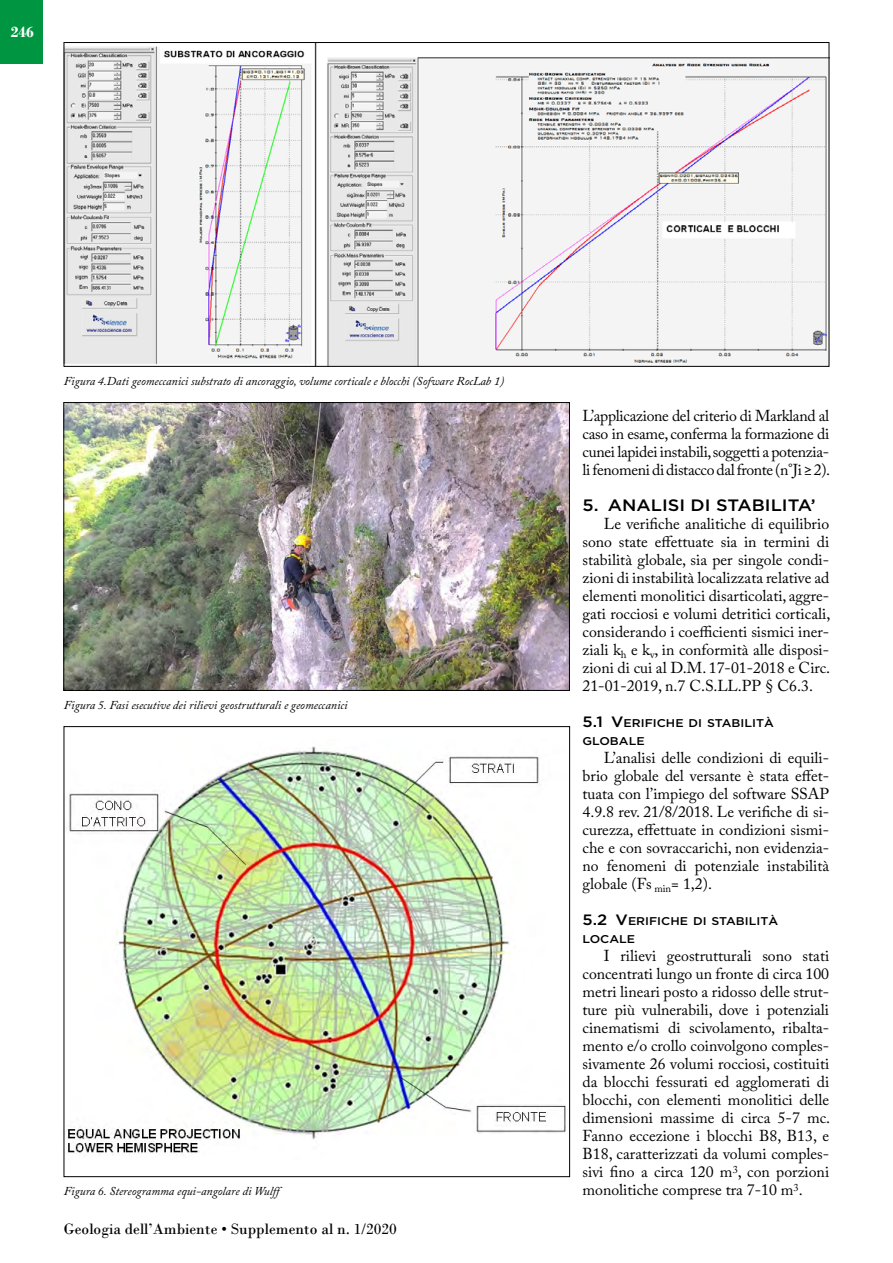
<style>
.page{position:relative;width:893px;height:1263px;background:#fff}
.page>*{position:absolute;margin:0;border:0;box-sizing:border-box;transform-origin:0 0}
.t1{font:500 16.5px "Gotham HTF";color:#000;scale:1.1 1}
.t2{font:15.75px/18px "Adobe Caslon Pro";color:#000;text-align:justify}
.t3{font:15.75px "Bodoni";color:#000}
.t4{font:700 15.75px "Bodoni";color:#fff}
.t5{font:italic 12px "Adobe Caslon Pro";color:#000}
.t6{font:500 11.25px/18px "Gotham HTF";color:#000;scale:1.1 1}
.s1{font-size:15px}
</style>
<div class="page">
<div style="left:0;top:0;width:43px;height:64px;background:#009641"></div>
<img style="left:66px;top:44px;width:761px;height:321px">
<img style="left:66px;top:404px;width:502px;height:285px">
<div style="left:64px;top:402px;width:506px;height:289px;border:1px solid #000"></div>
<img style="left:67px;top:746px;width:499px;height:408px">
<p class="t4" style="left:11px;top:23px;width:25px">246</p>
<p class="t5" style="left:64px;top:373px;width:442px">Figura 4.Dati geomeccanici substrato di ancoraggio, volume corticale e blocchi (Sofware RocLab 1)</p>
<p class="t5" style="left:64px;top:697px;width:285px">Figura 5. Fasi esecutive dei rilievi geostrutturali e geomeccanici</p>
<p class="t5" style="left:64px;top:1184px;width:217px">Figura 6. Stereogramma equi-angolare di Wulff</p>
<p class="t3" style="left:64px;top:1220px;width:335px">Geologia dell’Ambiente • Supplemento al n. 1/2020</p>
<p class="t2" style="left:583px;top:406px;width:249px">L’applicazione del criterio di Markland al caso in esame, conferma la formazione di cunei lapidei instabili, soggetti a potenzia&shy;li fenomeni di distacco dal fronte (n°Ji ≥ 2).</p>
<p class="t1" style="left:583px;top:495px;width:213px">5. ANALISI DI STABILITA’</p>
<p class="t2" style="left:583px;top:514px;width:249px;text-indent:21px">Le verifiche analitiche di equilibrio sono state effettuate sia in termini di stabilità globale, sia per singole condi&shy;zioni di instabilità localizzata relative ad elementi monolitici disarticolati, aggre&shy;gati rocciosi e volumi detritici corticali, considerando i coefficienti sismici iner&shy;ziali k<sub>h</sub> e k<sub>v</sub>, in conformità alle disposi&shy;zioni di cui al D.M. 17-01-2018 e Circ.<br>21-01-2019, n.7 C.S.LL.PP § C6.3.</p>
<p class="t6" style="left:583px;top:713px;width:175px"><span class="s1">5.1 V</span>ERIFICH E DI STABILITÀ<br>GLOBAL</p>
<p class="t6" style="left:636px;top:731px;width:9px">E</p>
<p class="t2" style="left:583px;top:748px;width:248px;text-indent:21px">L’analisi delle condizioni di equili&shy;brio globale del versante è stata effet&shy;tuata con l’impiego del software SSAP 4.9.8 rev. 21/8/2018. Le verifiche di si&shy;curezza, effettuate in condizioni sismi&shy;che e con sovraccarichi, non evidenzia&shy;no fenomeni di potenziale instabilità globale (Fs <sub>min</sub>= 1,2).</p>
<p class="t6" style="left:583px;top:911px;width:179px"><span class="s1">5.2 V</span>ERIFICH E DI STABILITÀ<br>LOCAL E</p>
<p class="t2" style="left:583px;top:946px;width:249px;text-indent:21px">I rilievi geostrutturali sono stati concentrati lungo un fronte di circa 100 metri lineari posto a ridosso delle strut&shy;ture più vulnerabili, dove i potenziali cinematismi di scivolamento, ribalta&shy;mento e/o crollo coinvolgono comples&shy;sivamente 26 volumi rocciosi, costituiti da blocchi fessurati ed agglomerati di blocchi, con elementi monolitici delle dimensioni massime di circa 5-7 mc.<br>Fanno eccezione i blocchi B8, B13, e B18, caratterizzati da volumi comples&shy;sivi fino a circa 120 m<sup>3</sup>, con porzioni monolitiche comprese tra 7-10 m<sup>3</sup>.</p>
</div>
